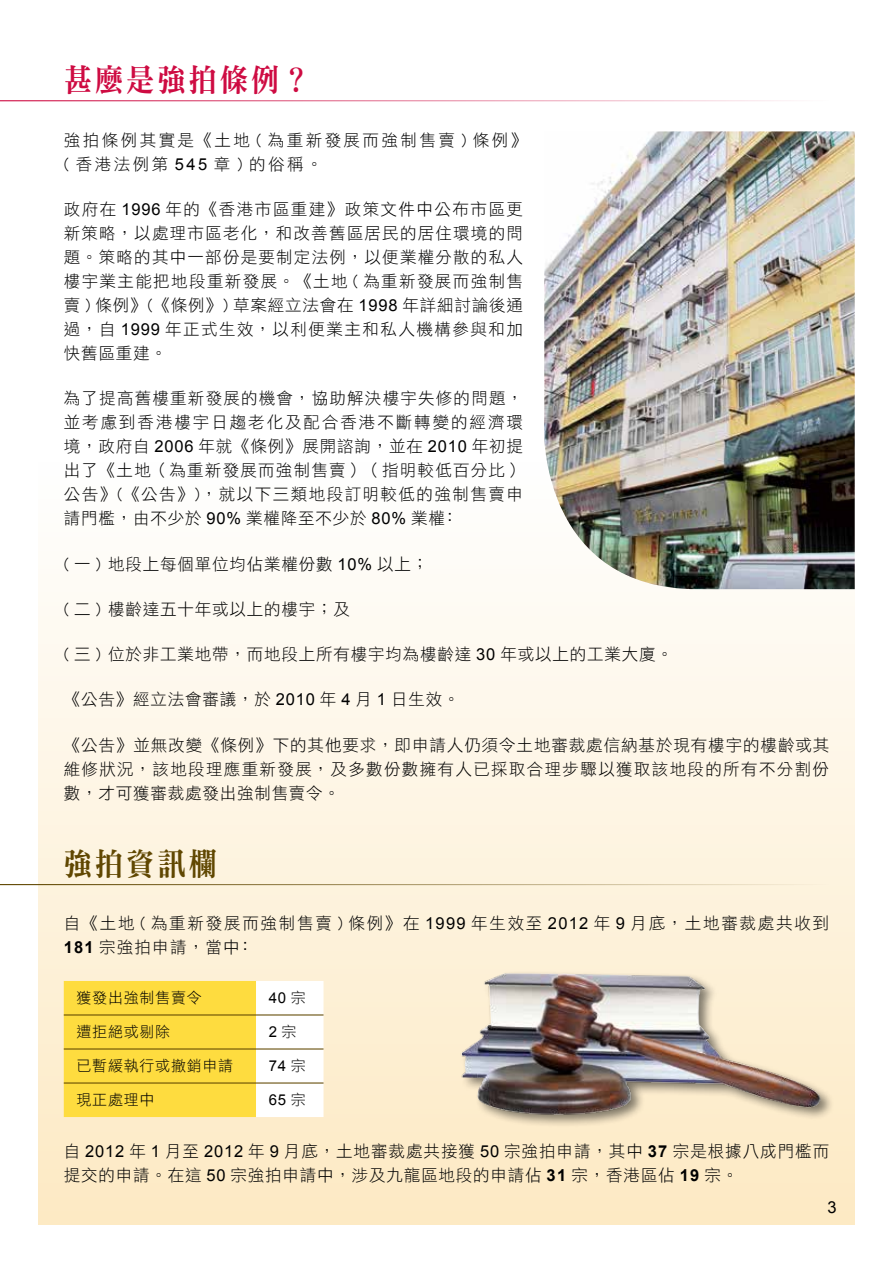
<style>
.page{position:relative;width:893px;height:1263px;background:#fff}
.page>*{position:absolute;margin:0;border:0;box-sizing:border-box;transform-origin:0 0}
.t1{font:31.5px "DF Ming Std W9";letter-spacing:.1em;color:#ce0b42;scale:.9 1}
.t2{font:31.5px "DF Ming Std W9";letter-spacing:.1em;color:#604701;scale:.9 1}
.t3{font:16.5px/24px "DF Hei Std W3";letter-spacing:.06em;color:#000;text-align:justify}
.t4{font:16.5px/24px "DF Hei Std W3";letter-spacing:.105em;color:#000}
.t5{font:16.5px/24px "DF Hei Std W3";letter-spacing:.15em;color:#000}
.t6{font:16.5px "Arial";color:#000}
.t7{font:15px "DF Hei Std W3";letter-spacing:.05em;color:#000}
.t8{font:15px "Arial";color:#000}
.s1{font-family:"Arial"}
.s2{font-family:"Arial";font-weight:700}
.s3{font-family:"DF Hei Std W3"}
</style>
<div class="page">
<div style="left:38px;top:38px;width:817px;height:1187px;background:linear-gradient(to bottom,#fff,#fdeccb)"></div>
<img style="left:438px;top:866px;width:399px;height:266px">
<hr style="left:0;top:100px;width:829px;height:1px;background:#ce0b42">
<hr style="left:0;top:884px;width:829px;height:1px;background:#604701">
<svg style="left:64px;top:981px;width:260px;height:136px"></svg>
<hr style="left:64px;top:1082px;width:192px;height:1px;background:#604701">
<hr style="left:256px;top:1082px;width:68px;height:1px;background:#604701">
<hr style="left:64px;top:1048px;width:192px;height:1px;background:#604701">
<hr style="left:256px;top:1048px;width:68px;height:1px;background:#604701">
<hr style="left:64px;top:1014px;width:192px;height:1px;background:#604701">
<hr style="left:256px;top:1014px;width:68px;height:1px;background:#604701">
<img style="left:544px;top:131px;width:311px;height:458px">
<h1 class="t1" style="left:64px;top:63px;width:276px">甚麼是強拍條例？</h1>
<p class="t5" style="left:64px;top:127px;width:465px">強拍條例其實是《土地 ( 為重新發展而強制售賣 ) 條例》( 香港法例第 <span class="s1">545</span> 章 ) 的俗稱。</p>
<p class="t3" style="left:64px;top:197px;width:461px">政府在 <span class="s1">1996</span> 年的《香港市區重建》政策文件中公布市區更新策略，以處理市區老化，和改善舊區居民的居住環境的問題。策略的其中一部份是要制定法例，以便業權分散的私人樓宇業主能把地段重新發展。《土地 ( 為重新發展而強制售賣 ) 條例》(《條例》) 草案經立法會在 <span class="s1">1998</span> 年詳細討論後通過，自 <span class="s1">1999</span> 年正式生效，以利便業主和私人機構參與和加快舊區重建。</p>
<p class="t3" style="left:64px;top:386px;width:461px">為了提高舊樓重新發展的機會，協助解決樓宇失修的問題，並考慮到香港樓宇日趨老化及配合香港不斷轉變的經濟環境，政府自 <span class="s1">2006</span> 年就《條例》展開諮詢，並在 <span class="s1">2010</span> 年初提出了《土地（為重新發展而強制售賣）（指明較低百分比）公告》(《公告》)，就以下三類地段訂明較低的強制售賣申請門檻，由不少於 <span class="s1">90%</span> 業權降至不少於 <span class="s1">80%</span> 業權﹕</p>
<p class="t3" style="left:64px;top:551px;width:366px">( 一 ) 地段上每個單位均佔業權份數 <span class="s1">10%</span> 以上；</p>
<p class="t3" style="left:64px;top:597px;width:288px">( 二 ) 樓齡達五十年或以上的樓宇；及</p>
<p class="t3" style="left:64px;top:642px;width:611px">( 三 ) 位於非工業地帶，而地段上所有樓宇均為樓齡達 <span class="s1">30</span> 年或以上的工業大廈。</p>
<p class="t3" style="left:64px;top:687px;width:397px">《公告》經立法會審議，於 <span class="s1">2010</span> 年 <span class="s1">4</span> 月 <span class="s1">1</span> 日生效。</p>
<p class="t3" style="left:64px;top:732px;width:767px">《公告》並無改變《條例》下的其他要求，即申請人仍須令土地審裁處信納基於現有樓宇的樓齡或其維修狀況，該地段理應重新發展，及多數份數擁有人已採取合理步驟以獲取該地段的所有不分割份數，才可獲審裁處發出強制售賣令。</p>
<h1 class="t2" style="left:64px;top:846px;width:172px">強拍資訊欄</h1>
<p class="t4" style="left:64px;top:911px;width:767px">自《土地 ( 為重新發展而強制售賣 ) 條例》在 <span class="s1">1999</span> 年生效至 <span class="s1">2012</span> 年 <span class="s1">9</span> 月底，土地審裁處共收到<br><span class="s2">181</span> 宗強拍申請，當中﹕</p>
<p class="t7" style="left:77px;top:990px;width:127px">獲發出強制售賣令</p>
<p class="t8" style="left:269px;top:988px;width:38px">40 <span class="s3">宗</span></p>
<p class="t7" style="left:77px;top:1024px;width:95px">遭拒絕或剔除</p>
<p class="t8" style="left:269px;top:1022px;width:29px">2 <span class="s3">宗</span></p>
<p class="t7" style="left:77px;top:1058px;width:158px">已暫緩執行或撤銷申請</p>
<p class="t8" style="left:269px;top:1056px;width:38px">74 <span class="s3">宗</span></p>
<p class="t7" style="left:77px;top:1092px;width:79px">現正處理中</p>
<p class="t8" style="left:269px;top:1090px;width:38px">65 <span class="s3">宗</span></p>
<p class="t3" style="left:64px;top:1138px;width:767px">自 <span class="s1">2012</span> 年 <span class="s1">1</span> 月至 <span class="s1">2012</span> 年 <span class="s1">9</span> 月底，土地審裁處共接獲 <span class="s1">50</span> 宗強拍申請，其中 <span class="s2">37</span> 宗是根據八成門檻而提交的申請。在這 <span class="s1">50</span> 宗強拍申請中，涉及九龍區地段的申請佔 <span class="s2">31</span> 宗，香港區佔 <span class="s2">19</span> 宗。</p>
<p class="t6" style="left:827px;top:1197px;width:11px">3</p>
</div>
